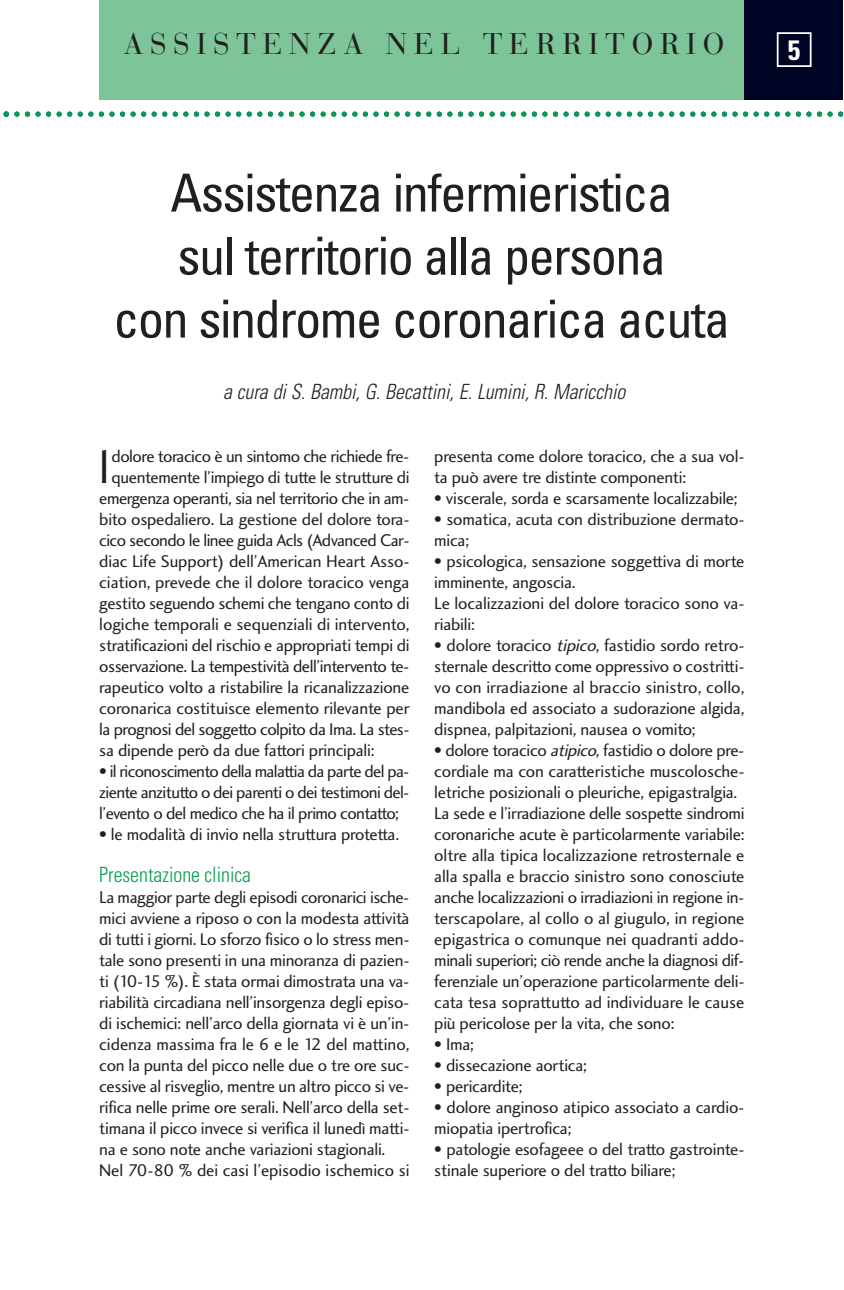
<style>
.page{position:relative;width:844px;height:1290px;background:#fff}
.page>*{position:absolute;margin:0;border:0;box-sizing:border-box;transform-origin:0 0}
.t1{font:condensed 52.5px/63px "Univers";letter-spacing:-.03em;color:#231f20;text-align:center}
.t2{font:46.73px "Charlotte Sans Book Plain";color:#231f20}
.t3{font:29.75px "Bauer Bodoni";letter-spacing:.22em;color:#231f20}
.t4{font:700 condensed 28px "Univers";color:#fff}
.t5{font:italic 300 condensed 21px "Univers";color:#231f20;scale:.95 1}
.t6{font:300 condensed 21px "Univers";color:#009e4d;scale:.95 1}
.t7{font:17.5px/21px "Charlotte Sans Book Plain";letter-spacing:-.01em;color:#231f20}
.t8{font:17.5px "Charlotte Sans Book Plain";letter-spacing:-.03em;color:#231f20}
.t9{font:17.5px "Charlotte Sans Book Plain";letter-spacing:-.035em;color:#231f20}
.s1{font-style:italic}
</style>
<div class="page">
<div style="left:99px;top:0;width:743px;height:99px;background:#7dc599"></div>
<div style="left:744px;top:0;width:98px;height:99px;background:#000424"></div>
<div style="left:776px;top:32px;width:35px;height:35px;border:2px solid #fff"></div>
<svg style="left:4px;top:111px;width:838px;height:6px"></svg>
<h3 class="t3" style="left:124px;top:32px;width:602px">ASSISTENZA NEL TERRITORIO</h3>
<h3 class="t4" style="left:787px;top:39px;width:14px">5</h3>
<h1 class="t1" style="left:113px;top:166px;width:618px">Assistenza infermieristica<br>sul territorio alla persona<br>con sindrome coronarica acuta</h1>
<p class="t5" style="left:223px;top:384px;width:425px">a cura di S. Bambi, G. Becattini, E. Lumini, R. Maricchio</p>
<h2 class="t2" style="left:99px;top:449px;width:12px">l</h2>
<p class="t7" style="left:111px;top:447px;width:299px">dolore toracico è un sintomo che richiede fre-</p>
<p class="t7" style="left:111px;top:468px;width:299px">quentemente l’impiego di tutte le strutture di</p>
<p class="t8" style="left:99px;top:491px;width:312px">emergenza operanti, sia nel territorio che in am-</p>
<p class="t7" style="left:99px;top:510px;width:312px">bito ospedaliero. La gestione del dolore tora-</p>
<p class="t9" style="left:99px;top:533px;width:312px">cico secondo le linee guida Acls (Advanced Car-</p>
<p class="t7" style="left:99px;top:552px;width:312px">diac Life Support) dell’American Heart Asso-</p>
<p class="t7" style="left:99px;top:573px;width:312px">ciation, prevede che il dolore toracico venga</p>
<p class="t7" style="left:99px;top:594px;width:312px">gestito seguendo schemi che tengano conto di</p>
<p class="t7" style="left:99px;top:615px;width:312px">logiche temporali e sequenziali di intervento,</p>
<p class="t7" style="left:99px;top:636px;width:312px">stratificazioni del rischio e appropriati tempi di</p>
<p class="t7" style="left:99px;top:657px;width:312px">osservazione. La tempestività dell’intervento te-</p>
<p class="t7" style="left:99px;top:678px;width:312px">rapeutico volto a ristabilire la ricanalizzazione</p>
<p class="t7" style="left:99px;top:699px;width:312px">coronarica costituisce elemento rilevante per</p>
<p class="t8" style="left:99px;top:722px;width:312px">la prognosi del soggetto colpito da Ima. La stes-</p>
<p class="t7" style="left:99px;top:741px;width:277px">sa dipende però da due fattori principali:</p>
<p class="t7" style="left:99px;top:762px;width:312px;text-align:justify">• il riconoscimento della malattia da parte del pa&shy;ziente anzitutto o dei parenti o dei testimoni del&shy;l’evento o del medico che ha il primo contatto;</p>
<p class="t7" style="left:99px;top:825px;width:301px">• le modalità di invio nella struttura protetta.</p>
<p class="t6" style="left:99px;top:867px;width:161px">Presentazione clinica</p>
<p class="t7" style="left:99px;top:888px;width:312px">La maggior parte degli episodi coronarici ische&shy;mici avviene a riposo o con la modesta attività di tutti i giorni. Lo sforzo fisico o lo stress men&shy;tale sono presenti in una minoranza di pazien&shy;ti (10-15 %). È stata ormai dimostrata una va&shy;riabilità circadiana nell’insorgenza degli episo&shy;di ischemici: nell’arco della giornata vi è un’in&shy;cidenza massima fra le 6 e le 12 del mattino, con la punta del picco nelle due o tre ore suc&shy;cessive al risveglio, mentre un altro picco si ve&shy;rifica nelle prime ore serali. Nell’arco della set&shy;timana il picco invece si verifica il lunedì matti&shy;na e sono note anche variazioni stagionali.<br>Nel 70-80 % dei casi l’episodio ischemico si</p>
<p class="t7" style="left:434px;top:447px;width:312px">presenta come dolore toracico, che a sua vol&shy;ta può avere tre distinte componenti:</p>
<p class="t7" style="left:434px;top:489px;width:305px">• viscerale, sorda e scarsamente localizzabile;</p>
<p class="t7" style="left:434px;top:510px;width:312px">• somatica, acuta con distribuzione dermato&shy;mica;</p>
<p class="t7" style="left:434px;top:552px;width:312px">• psicologica, sensazione soggettiva di morte imminente, angoscia.<br>Le localizzazioni del dolore toracico sono va&shy;riabili:</p>
<p class="t7" style="left:434px;top:636px;width:312px;text-align:justify">• dolore toracico <span class="s1">tipico</span>, fastidio sordo retro&shy;sternale descritto come oppressivo o costritti&shy;vo con irradiazione al braccio sinistro, collo, mandibola ed associato a sudorazione algida, dispnea, palpitazioni, nausea o vomito;</p>
<p class="t7" style="left:434px;top:741px;width:312px">• dolore toracico <span class="s1">atipico</span>, fastidio o dolore pre&shy;cordiale ma con caratteristiche muscolosche&shy;letriche posizionali o pleuriche, epigastralgia.<br>La sede e l’irradiazione delle sospette sindromi coronariche acute è particolarmente variabile: oltre alla tipica localizzazione retrosternale e alla spalla e braccio sinistro sono conosciute anche localizzazioni o irradiazioni in regione in&shy;terscapolare, al collo o al giugulo, in regione epigastrica o comunque nei quadranti addo&shy;minali superiori; ciò rende anche la diagnosi dif&shy;ferenziale un’operazione particolarmente deli&shy;cata tesa soprattutto ad individuare le cause più pericolose per la vita, che sono:</p>
<p class="t7" style="left:434px;top:1035px;width:41px">• Ima;</p>
<p class="t7" style="left:434px;top:1056px;width:154px">• dissecazione aortica;</p>
<p class="t7" style="left:434px;top:1077px;width:90px">• pericardite;</p>
<p class="t7" style="left:434px;top:1098px;width:312px">• dolore anginoso atipico associato a cardio&shy;miopatia ipertrofica;</p>
<p class="t7" style="left:434px;top:1140px;width:312px">• patologie esofageee o del tratto gastrointe&shy;stinale superiore o del tratto biliare;</p>
</div>
